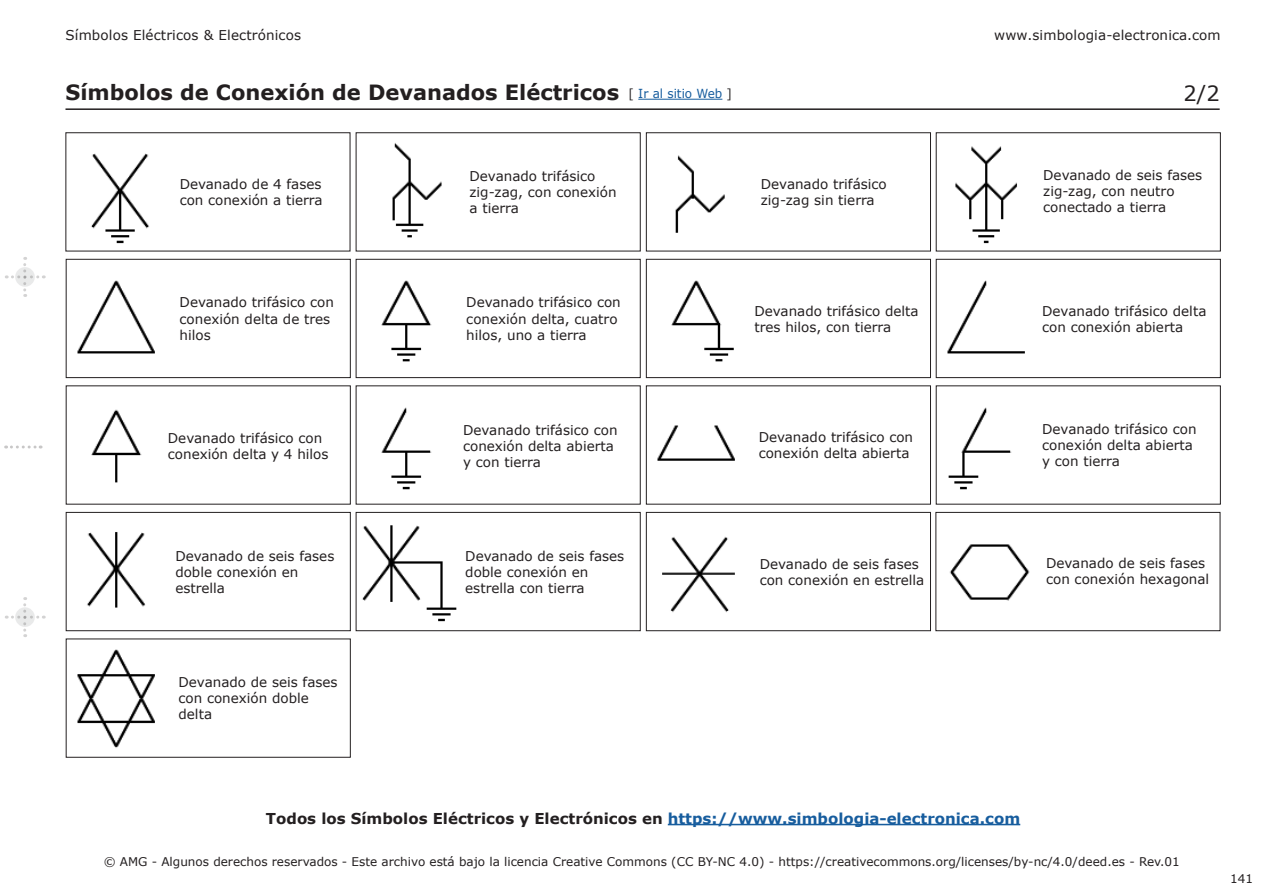
<style>
.page{position:relative;width:1263px;height:893px;background:#fff}
.page>*{position:absolute;margin:0;border:0;box-sizing:border-box;transform-origin:0 0}
.t1{font:700 21px "Verdana";color:#231f20}
.t2{font:21px "Verdana";color:#231f20}
.t3{font:700 15px "Verdana";color:#231f20}
.t4{font:13.5px/16.2px "Verdana";color:#231f20}
.t5{font:12px "Verdana";color:#231f20}
.s1{font-weight:400;font-size:12.45px}
.s2{font-weight:400;font-size:12.45px;color:#175d9e}
.s3{color:#175d9e}
</style>
<div class="page">
<div style="left:65px;top:132px;width:285px;height:119px;border:1px solid #231f20"></div>
<div style="left:356px;top:132px;width:285px;height:119px;border:1px solid #231f20"></div>
<div style="left:646px;top:132px;width:285px;height:119px;border:1px solid #231f20"></div>
<div style="left:936px;top:132px;width:285px;height:119px;border:1px solid #231f20"></div>
<div style="left:66px;top:259px;width:285px;height:119px;border:1px solid #231f20"></div>
<div style="left:66px;top:512px;width:285px;height:119px;border:1px solid #231f20"></div>
<div style="left:66px;top:639px;width:285px;height:119px;border:1px solid #231f20"></div>
<div style="left:356px;top:512px;width:285px;height:119px;border:1px solid #231f20"></div>
<div style="left:646px;top:512px;width:285px;height:119px;border:1px solid #231f20"></div>
<div style="left:935px;top:512px;width:285px;height:119px;border:1px solid #231f20"></div>
<div style="left:356px;top:259px;width:285px;height:119px;border:1px solid #231f20"></div>
<div style="left:646px;top:259px;width:285px;height:119px;border:1px solid #231f20"></div>
<div style="left:936px;top:259px;width:285px;height:119px;border:1px solid #231f20"></div>
<svg style="left:6px;top:445px;width:35px;height:3px"></svg>
<svg style="left:6px;top:597px;width:38px;height:40px"></svg>
<svg style="left:6px;top:257px;width:38px;height:40px"></svg>
<hr style="left:668px;top:824px;width:352px;height:1px;background:#175d9e">
<hr style="left:65px;top:108px;width:1155px;height:2px;background:#231f20">
<hr style="left:638px;top:99px;width:84px;height:1px;background:#175d9e">
<img style="left:357px;top:138px;width:85px;height:110px">
<img style="left:675px;top:155px;width:50px;height:78px">
<img style="left:955px;top:146px;width:62px;height:98px">
<img style="left:77px;top:280px;width:78px;height:74px">
<img style="left:91px;top:409px;width:51px;height:74px">
<img style="left:87px;top:532px;width:59px;height:76px">
<img style="left:77px;top:649px;width:78px;height:99px">
<img style="left:357px;top:516px;width:100px;height:111px">
<img style="left:662px;top:536px;width:73px;height:77px">
<img style="left:949px;top:544px;width:81px;height:57px">
<img style="left:381px;top:407px;width:51px;height:83px">
<img style="left:657px;top:425px;width:78px;height:36px">
<img style="left:948px;top:407px;width:64px;height:83px">
<img style="left:357px;top:263px;width:75px;height:111px">
<img style="left:671px;top:280px;width:63px;height:82px">
<img style="left:947px;top:280px;width:78px;height:74px">
<img style="left:91px;top:153px;width:59px;height:91px">
<p class="t4" style="left:65px;top:27px;width:237px">Símbolos Eléctricos &amp; Electrónicos</p>
<p class="t4" style="left:994px;top:27px;width:228px">www.simbologia-electronica.com</p>
<p class="t1" style="left:65px;top:77px;width:668px">Símbolos de Conexión de Devanados Eléctricos <span class="s1">[</span> <span class="s2">Ir al sitio Web</span> <span class="s1">]</span></p>
<p class="t2" style="left:1183px;top:79px;width:38px">2/2</p>
<p class="t4" style="left:180px;top:176px;width:144px">Devanado de 4 fases con conexión a tierra</p>
<p class="t4" style="left:469px;top:168px;width:149px">Devanado trifásico zig-zag, con conexión a tierra</p>
<p class="t4" style="left:761px;top:176px;width:127px">Devanado trifásico zig-zag sin tierra</p>
<p class="t4" style="left:1043px;top:167px;width:161px">Devanado de seis fases zig-zag, con neutro conectado a tierra</p>
<p class="t4" style="left:180px;top:294px;width:156px">Devanado trifásico con conexión delta de tres hilos</p>
<p class="t4" style="left:168px;top:430px;width:162px">Devanado trifásico con conexión delta y 4 hilos</p>
<p class="t4" style="left:175px;top:547px;width:161px">Devanado de seis fases doble conexión en estrella</p>
<p class="t4" style="left:179px;top:674px;width:161px">Devanado de seis fases con conexión doble delta</p>
<p class="t4" style="left:466px;top:294px;width:156px">Devanado trifásico con conexión delta, cuatro hilos, uno a tierra</p>
<p class="t4" style="left:754px;top:302px;width:166px">Devanado trifásico delta tres hilos, con tierra</p>
<p class="t4" style="left:1042px;top:302px;width:166px">Devanado trifásico delta con conexión abierta</p>
<p class="t4" style="left:463px;top:422px;width:156px">Devanado trifásico con conexión delta abierta y con tierra</p>
<p class="t4" style="left:759px;top:429px;width:156px">Devanado trifásico con conexión delta abierta</p>
<p class="t4" style="left:1042px;top:421px;width:156px">Devanado trifásico con conexión delta abierta y con tierra</p>
<p class="t4" style="left:465px;top:547px;width:161px">Devanado de seis fases doble conexión en estrella con tierra</p>
<p class="t4" style="left:760px;top:555px;width:166px">Devanado de seis fases con conexión en estrella</p>
<p class="t4" style="left:1046px;top:554px;width:165px">Devanado de seis fases con conexión hexagonal</p>
<p class="t3" style="left:266px;top:807px;width:756px">Todos los Símbolos Eléctricos y Electrónicos en <span class="s3">https://www.simbologia-electronica.com</span></p>
<p class="t5" style="left:104px;top:854px;width:1078px">© AMG - Algunos derechos reservados - Este archivo está bajo la licencia Creative Commons (CC BY-NC 4.0) - https://creativecommons.org/licenses/by-nc/4.0/deed.es - Rev.01</p>
<p class="t5" style="left:1230px;top:870px;width:24px">141</p>
</div>
